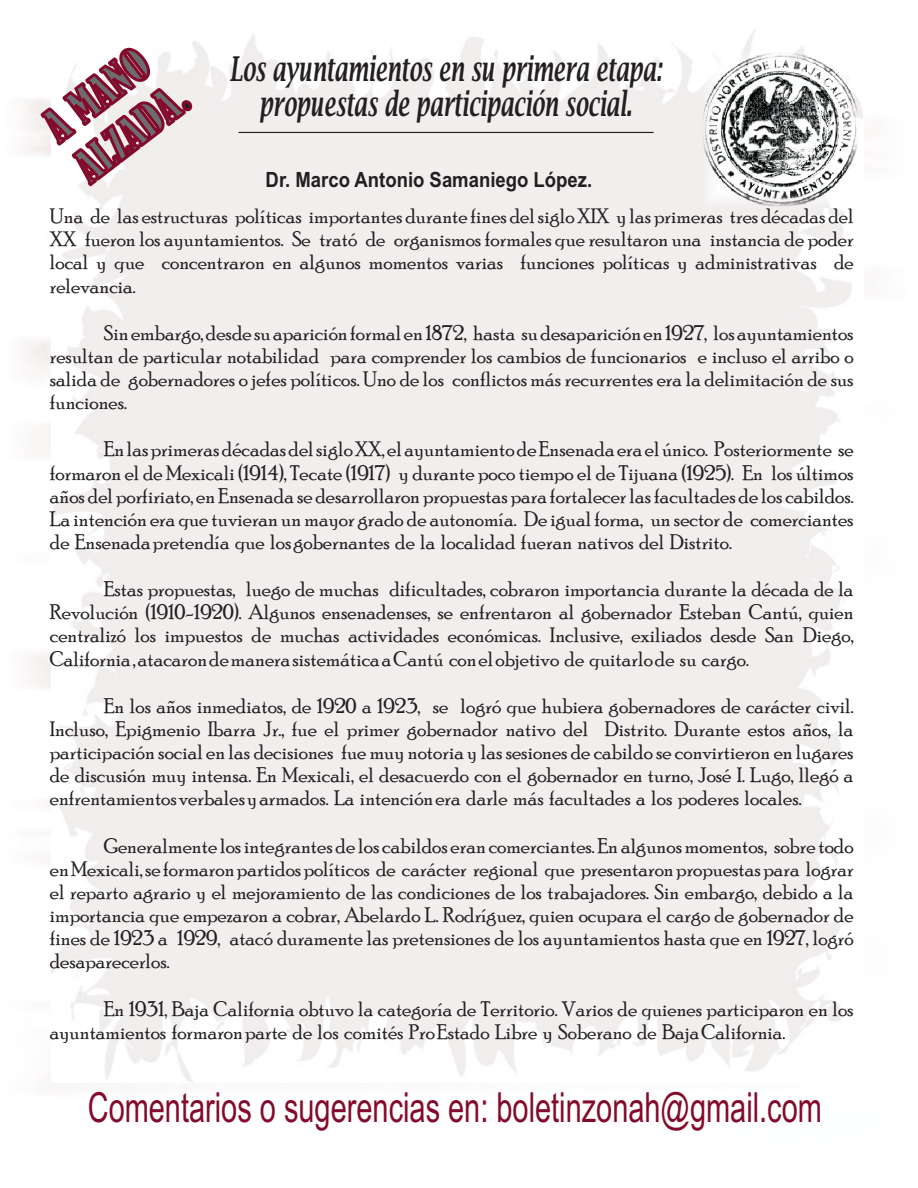
<style>
.page{position:relative;width:918px;height:1188px;background:#fff}
.page>*{position:absolute;margin:0;border:0;box-sizing:border-box;transform-origin:0 0}
.t1{font:41.55px "Arial";color:#830a2b;scale:.7 1}
.t2{font:italic 34.2px/34.8px "Lucida Bright";color:#231f20;text-align:center;scale:.62 1}
.t3{font:21px/23.1px "Poor Richard";color:#231f20;text-align:justify}
.t4{font:700 21px "Arial";color:#231f20;scale:.88 1}
</style>
<div class="page">
<div style="left:239px;top:132px;width:414px;height:1px;border:1px solid #231f20"></div>
<img style="left:703px;top:52px;width:155px;height:156px">
<svg style="left:38px;top:47px;width:157px;height:142px"></svg>
<h2 class="t2" style="left:229px;top:54px;width:699px">Los ayuntamientos en su primera etapa: propuestas de participación social.</h2>
<p class="t4" style="left:266px;top:172px;width:373px">Dr. Marco Antonio Samaniego López.</p>
<p class="t3" style="left:50px;top:206px;width:805px">Una de las estructuras políticas importantes durante fines del siglo XIX y las primeras tres décadas del XX fueron los ayuntamientos. Se trató de organismos formales que resultaron una instancia de poder local y que concentraron en algunos momentos varias funciones políticas y administrativas de relevancia.</p>
<p class="t3" style="left:50px;top:323px;width:805px;text-indent:54px">Sin embargo, desde su aparición formal en 1872, hasta su desaparición en 1927, los ayuntamientos resultan de particular notabilidad para comprender los cambios de funcionarios e incluso el arribo o salida de gobernadores o jefes políticos. Uno de los conflictos más recurrentes era la delimitación de sus funciones.</p>
<p class="t3" style="left:50px;top:440px;width:805px;text-indent:54px">En las primeras décadas del siglo XX, el ayuntamiento de Ensenada era el único. Posteriormente se formaron el de Mexicali (1914), Tecate (1917) y durante poco tiempo el de Tijuana (1925). En los últimos años del porfiriato, en Ensenada se desarrollaron propuestas para fortalecer las facultades de los cabildos.<br>La intención era que tuvieran un mayor grado de autonomía. De igual forma, un sector de comerciantes de Ensenada pretendía que los gobernantes de la localidad fueran nativos del Distrito.</p>
<p class="t3" style="left:50px;top:579px;width:805px;text-indent:54px">Estas propuestas, luego de muchas dificultades, cobraron importancia durante la década de la Revolución (1910-1920). Algunos ensenadenses, se enfrentaron al gobernador Esteban Cantú, quien centralizó los impuestos de muchas actividades económicas. Inclusive, exiliados desde San Diego, California , atacaron de manera sistemática a Cantú con el objetivo de quitarlo de su cargo.</p>
<p class="t3" style="left:50px;top:696px;width:805px;text-indent:54px">En los años inmediatos, de 1920 a 1923, se logró que hubiera gobernadores de carácter civil.<br>Incluso, Epigmenio Ibarra Jr., fue el primer gobernador nativo del Distrito. Durante estos años, la participación social en las decisiones fue muy notoria y las sesiones de cabildo se convirtieron en lugares de discusión muy intensa. En Mexicali, el desacuerdo con el gobernador en turno, José I. Lugo, llegó a enfrentamientos verbales y armados. La intención era darle más facultades a los poderes locales.</p>
<p class="t3" style="left:50px;top:836px;width:805px;text-indent:54px">Generalmente los integrantes de los cabildos eran comerciantes. En algunos momentos, sobre todo en Mexicali, se formaron partidos políticos de carácter regional que presentaron propuestas para lograr el reparto agrario y el mejoramiento de las condiciones de los trabajadores. Sin embargo, debido a la importancia que empezaron a cobrar, Abelardo L. Rodríguez, quien ocupara el cargo de gobernador de fines de 1923 a 1929, atacó duramente las pretensiones de los ayuntamientos hasta que en 1927, logró desaparecerlos.</p>
<p class="t3" style="left:50px;top:999px;width:805px;text-indent:54px">En 1931, Baja California obtuvo la categoría de Territorio. Varios de quienes participaron en los ayuntamientos formaron parte de los comités Pro Estado Libre y Soberano de Baja California.</p>
<h1 class="t1" style="left:88px;top:1092px;width:1050px">Comentarios o sugerencias en: boletinzonah@gmail.com</h1>
</div>
